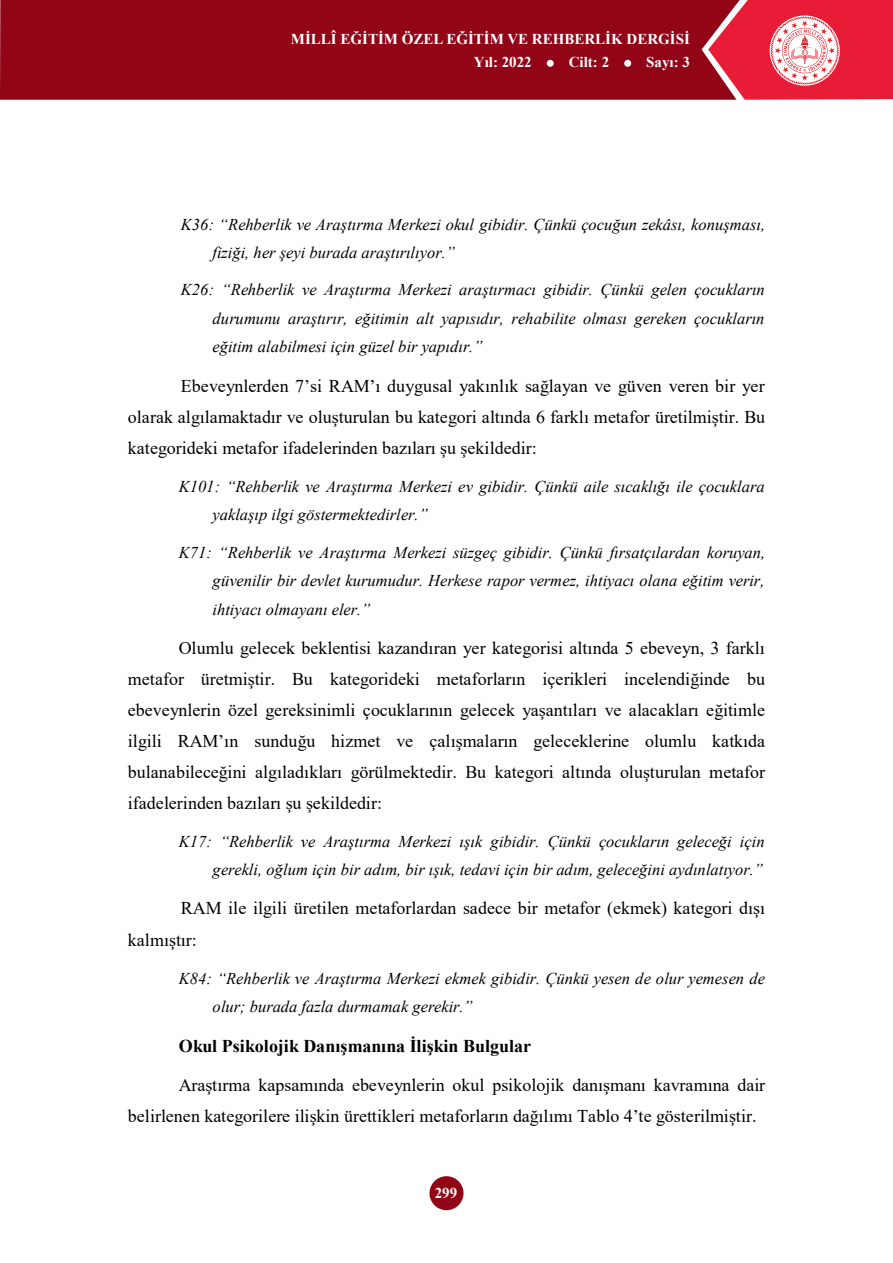
<style>
.page{position:relative;width:893px;height:1263px;background:#fff}
.page>*{position:absolute;margin:0;border:0;box-sizing:border-box;transform-origin:0 0}
.t1{font:18px/30.9px "Times New Roman";letter-spacing:.005em;color:#000;text-align:justify}
.t2{font:700 18px "Times New Roman";color:#000}
.t3{font:italic 16.5px/28.5px "Times New Roman";letter-spacing:-.005em;color:#000}
.t4{font:700 15px/22.5px "Times New Roman";color:#fff}
</style>
<div class="page">
<div style="left:0;top:0;width:708px;height:100px;background:#910517"></div>
<svg style="left:708px;top:0;width:185px;height:100px;background:#e6485c"></svg>
<div style="left:547px;top:60px;width:7px;height:7px;background:#fff;border-radius:50%"></div>
<div style="left:624px;top:60px;width:7px;height:7px;background:#fff;border-radius:50%"></div>
<div style="left:429px;top:1176px;width:34px;height:34px;background:#910517;border-radius:50%"></div>
<p class="t4" style="left:474px;top:28px;width:218px;text-indent:-183px">MİLLÎ EĞİTİM ÖZEL EĞİTİM VE REHBERLİK DERGİSİ<br>Yıl: 2022</p>
<p class="t4" style="left:569px;top:50px;width:42px">Cilt: 2</p>
<p class="t4" style="left:646px;top:50px;width:45px">Sayı: 3</p>
<p class="t3" style="left:213px;top:209px;width:554px;text-indent:-32px">K36: “Rehberlik ve Araştırma Merkezi okul gibidir. Çünkü çocuğun zekâsı, konuşması, fiziği, her şeyi burada araştırılıyor.”</p>
<p class="t3" style="left:213px;top:275px;width:554px;text-align:justify;text-indent:-32px">K26: “Rehberlik ve Araştırma Merkezi araştırmacı gibidir. Çünkü gelen çocukların durumunu araştırır, eğitimin alt yapısıdır, rehabilite olması gereken çocukların eğitim alabilmesi için güzel bir yapıdır.”</p>
<p class="t1" style="left:128px;top:369px;width:639px;text-indent:53px">Ebeveynlerden 7’si RAM’ı duygusal yakınlık sağlayan ve güven veren bir yer olarak algılamaktadır ve oluşturulan bu kategori altında 6 farklı metafor üretilmiştir. Bu kategorideki metafor ifadelerinden bazıları şu şekildedir:</p>
<p class="t3" style="left:213px;top:471px;width:553px;text-indent:-34px">K101: “Rehberlik ve Araştırma Merkezi ev gibidir. Çünkü aile sıcaklığı ile çocuklara yaklaşıp ilgi göstermektedirler.”</p>
<p class="t3" style="left:213px;top:537px;width:554px;text-align:justify;text-indent:-34px">K71: “Rehberlik ve Araştırma Merkezi süzgeç gibidir. Çünkü fırsatçılardan koruyan, güvenilir bir devlet kurumudur. Herkese rapor vermez, ihtiyacı olana eğitim verir, ihtiyacı olmayanı eler.”</p>
<p class="t1" style="left:128px;top:632px;width:639px;text-indent:51px">Olumlu gelecek beklentisi kazandıran yer kategorisi altında 5 ebeveyn, 3 farklı metafor üretmiştir. Bu kategorideki metaforların içerikleri incelendiğinde bu ebeveynlerin özel gereksinimli çocuklarının gelecek yaşantıları ve alacakları eğitimle ilgili RAM’ın sunduğu hizmet ve çalışmaların geleceklerine olumlu katkıda bulanabileceğini algıladıkları görülmektedir. Bu kategori altında oluşturulan metafor ifadelerinden bazıları şu şekildedir:</p>
<p class="t3" style="left:179px;top:827px;width:587px;text-align:right">K17: “Rehberlik ve Araştırma Merkezi ışık gibidir. Çünkü çocukların geleceği için gerekli, oğlum için bir adım, bir ışık, tedavi için bir adım, geleceğini aydınlatıyor.”</p>
<p class="t1" style="left:128px;top:892px;width:639px;text-indent:53px">RAM ile ilgili üretilen metaforlardan sadece bir metafor (ekmek) kategori dışı kalmıştır:</p>
<p class="t3" style="left:213px;top:963px;width:554px;text-indent:-34px">K84: “Rehberlik ve Araştırma Merkezi ekmek gibidir. Çünkü yesen de olur yemesen de olur; burada fazla durmamak gerekir.”</p>
<p class="t2" style="left:179px;top:1032px;width:354px">Okul Psikolojik Danışmanına İlişkin Bulgular</p>
<p class="t1" style="left:128px;top:1069px;width:639px;text-indent:51px">Araştırma kapsamında ebeveynlerin okul psikolojik danışmanı kavramına dair belirlenen kategorilere ilişkin ürettikleri metaforların dağılımı Tablo 4’te gösterilmiştir.</p>
<p class="t4" style="left:435px;top:1181px;width:24px">299</p>
</div>
